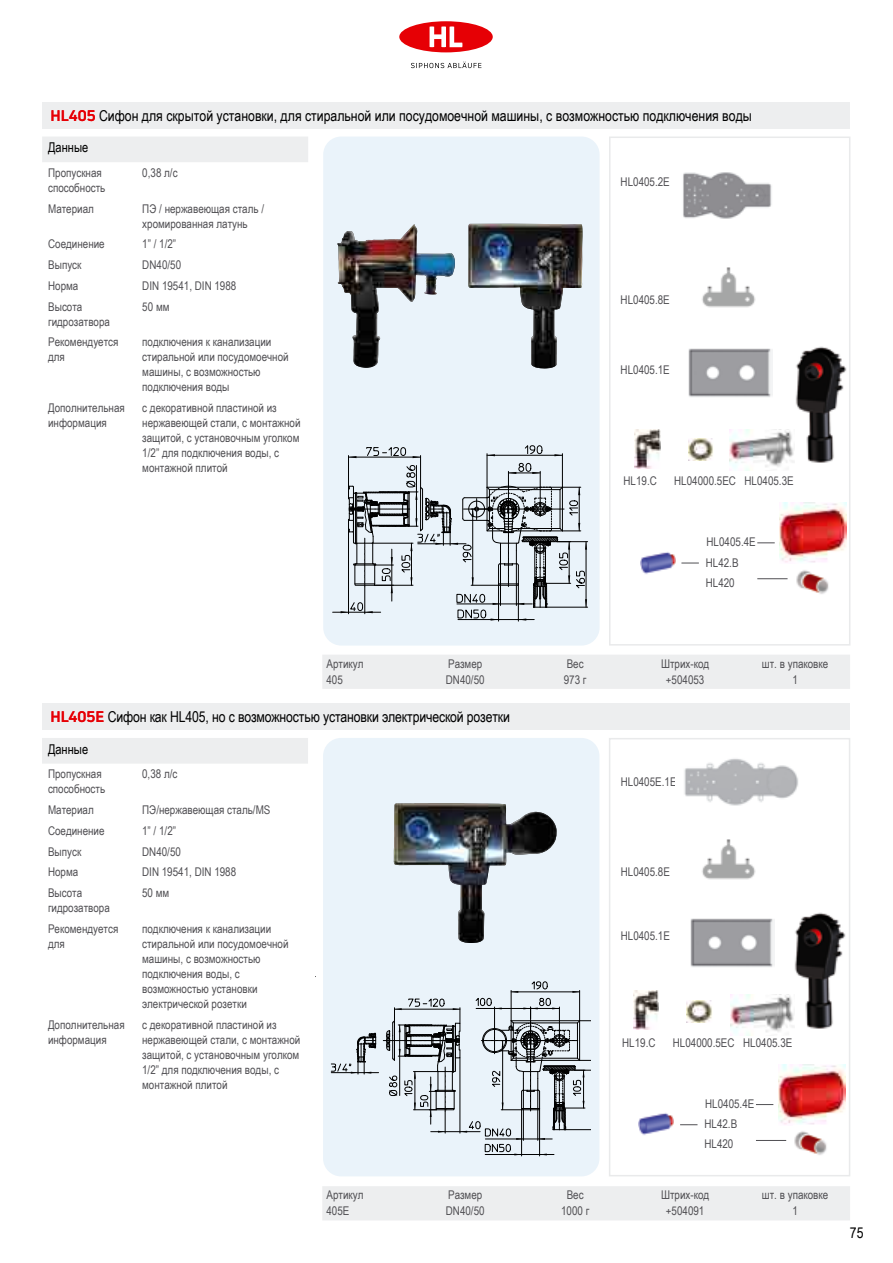
<style>
.page{position:relative;width:893px;height:1263px;background:#fff}
.page>*{position:absolute;margin:0;border:0;box-sizing:border-box;transform-origin:0 0}
.t1{font:15px "Arial Narrow";color:#000}
.t2{font:13.5px "Arial Narrow";color:#000}
.t3{font:12px/15px "Arial Narrow";color:#504f53}
.s1{font-family:"Uni Neue";font-weight:700;color:#e60005}
</style>
<div class="page">
<svg style="left:411px;top:62px;width:70px;height:6px"></svg>
<div style="left:399px;top:21px;width:94px;height:31px;background:#e60005;border-radius:50%"></div>
<svg style="left:430px;top:26px;width:33px;height:21px"></svg>
<div style="left:609px;top:137px;width:241px;height:509px;border:2px solid #e9eaeb"></div>
<div style="left:323px;top:137px;width:277px;height:509px;background:#eaf3fa;border-radius:18px"></div>
<img style="left:795px;top:346px;width:52px;height:117px">
<img style="left:780px;top:502px;width:67px;height:61px">
<img style="left:688px;top:439px;width:25px;height:22px">
<img style="left:635px;top:429px;width:25px;height:39px">
<img style="left:640px;top:552px;width:35px;height:22px">
<svg style="left:757px;top:542px;width:18px;height:1px"></svg>
<svg style="left:681px;top:563px;width:18px;height:1px"></svg>
<svg style="left:349px;top:224px;width:106px;height:144px"></svg>
<img style="left:337px;top:228px;width:74px;height:65px">
<svg style="left:539px;top:224px;width:43px;height:145px"></svg>
<img style="left:468px;top:224px;width:93px;height:144px">
<img style="left:702px;top:267px;width:54px;height:40px">
<hr style="left:757px;top:578px;width:31px;height:1px;background:#504f53">
<img style="left:796px;top:570px;width:33px;height:24px">
<div style="left:609px;top:738px;width:241px;height:438px;border:2px solid #e9eaeb"></div>
<div style="left:323px;top:738px;width:276px;height:438px;background:#eaf3fa;border-radius:18px"></div>
<img style="left:794px;top:912px;width:52px;height:117px">
<img style="left:690px;top:918px;width:84px;height:49px">
<img style="left:778px;top:1064px;width:67px;height:61px">
<img style="left:687px;top:1000px;width:25px;height:23px">
<img style="left:634px;top:991px;width:25px;height:39px">
<img style="left:639px;top:1113px;width:35px;height:22px">
<svg style="left:756px;top:1104px;width:17px;height:1px"></svg>
<svg style="left:680px;top:1124px;width:17px;height:1px"></svg>
<hr style="left:756px;top:1140px;width:30px;height:1px;background:#504f53">
<img style="left:794px;top:1131px;width:33px;height:24px">
<img style="left:394px;top:803px;width:162px;height:140px">
<img style="left:684px;top:758px;width:114px;height:48px">
<img style="left:688px;top:348px;width:84px;height:49px">
<img style="left:730px;top:429px;width:64px;height:41px">
<img style="left:730px;top:994px;width:65px;height:41px">
<img style="left:683px;top:172px;width:89px;height:47px">
<hr style="left:545px;top:607px;width:43px;height:1px;background:#000">
<hr style="left:557px;top:541px;width:31px;height:1px;background:#000">
<hr style="left:333px;top:612px;width:32px;height:1px;background:#000">
<svg style="left:341px;top:445px;width:246px;height:176px"></svg>
<hr style="left:521px;top:1108px;width:1px;height:48px;background:#000">
<hr style="left:539px;top:1108px;width:1px;height:48px;background:#000">
<svg style="left:331px;top:981px;width:259px;height:174px"></svg>
<img style="left:702px;top:839px;width:54px;height:40px">
<div style="left:42px;top:102px;width:808px;height:26px;background:#edeeef"></div>
<div style="left:42px;top:137px;width:266px;height:25px;background:#edeeef"></div>
<div style="left:322px;top:655px;width:528px;height:34px;background:#edeeef"></div>
<div style="left:42px;top:703px;width:808px;height:27px;background:#edeeef"></div>
<div style="left:42px;top:738px;width:266px;height:26px;background:#edeeef"></div>
<div style="left:322px;top:1186px;width:528px;height:34px;background:#edeeef"></div>
<p class="t1" style="left:51px;top:104px;width:703px"><span class="s1">HL405</span> Сифон для скрытой установки, для стиральной или посудомоечной машины, с возможностью подключения воды</p>
<p class="t2" style="left:48px;top:138px;width:42px">Данные</p>
<p class="t3" style="left:48px;top:165px;width:59px">Пропускная способность</p>
<p class="t3" style="left:142px;top:165px;width:37px">0,38 л/с</p>
<p class="t3" style="left:48px;top:200px;width:47px">Материал</p>
<p class="t3" style="left:142px;top:200px;width:123px">ПЭ / нержавеющая сталь / хромированная латунь</p>
<p class="t3" style="left:48px;top:236px;width:58px">Соединение</p>
<p class="t3" style="left:142px;top:236px;width:35px">1” / 1/2”</p>
<p class="t3" style="left:48px;top:257px;width:35px">Выпуск</p>
<p class="t3" style="left:142px;top:257px;width:40px">DN40/50</p>
<p class="t3" style="left:48px;top:278px;width:32px">Норма</p>
<p class="t3" style="left:142px;top:278px;width:96px">DIN 19541, DIN 1988</p>
<p class="t3" style="left:48px;top:298px;width:63px">Высота гидрозатвора</p>
<p class="t3" style="left:142px;top:298px;width:29px">50 мм</p>
<p class="t3" style="left:48px;top:334px;width:72px">Рекомендуется для</p>
<p class="t3" style="left:142px;top:334px;width:148px">подключения к канализации стиральной или посудомоечной машины, с возможностью подключения воды</p>
<p class="t3" style="left:48px;top:400px;width:78px">Дополнительная информация</p>
<p class="t3" style="left:142px;top:400px;width:160px">c декоративной пластиной из нержавеющей стали, с монтажной защитой, с установочным уголком<br>1/2” для подключения воды, с монтажной плитой</p>
<p class="t3" style="left:621px;top:174px;width:51px">HL0405.2E</p>
<p class="t3" style="left:621px;top:292px;width:51px">HL0405.8E</p>
<p class="t3" style="left:621px;top:362px;width:51px">HL0405.1E</p>
<p class="t3" style="left:623px;top:473px;width:35px">HL19.C</p>
<p class="t3" style="left:674px;top:473px;width:63px">HL04000.5EC</p>
<p class="t3" style="left:744px;top:473px;width:51px">HL0405.3E</p>
<p class="t3" style="left:706px;top:531px;width:51px;line-height:20.5px">HL0405.4E<br>HL42.B</p>
<p class="t3" style="left:706px;top:574px;width:30px">HL420</p>
<p class="t3" style="left:327px;top:655px;width:38px">Артикул</p>
<p class="t3" style="left:448px;top:655px;width:36px">Размер</p>
<p class="t3" style="left:567px;top:655px;width:18px">Вес</p>
<p class="t3" style="left:661px;top:655px;width:50px">Штрих-код</p>
<p class="t3" style="left:762px;top:655px;width:68px">шт. в упаковке</p>
<p class="t3" style="left:327px;top:671px;width:18px">405</p>
<p class="t3" style="left:446px;top:671px;width:40px">DN40/50</p>
<p class="t3" style="left:564px;top:671px;width:24px">973 г</p>
<p class="t3" style="left:666px;top:671px;width:40px">+504053</p>
<p class="t3" style="left:792px;top:671px;width:7px">1</p>
<p class="t1" style="left:51px;top:706px;width:461px"><span class="s1">HL405E</span> Сифон как HL405, но с возможностью установки электрической розетки</p>
<p class="t2" style="left:48px;top:739px;width:42px">Данные</p>
<p class="t3" style="left:48px;top:766px;width:59px">Пропускная способность</p>
<p class="t3" style="left:142px;top:766px;width:37px">0,38 л/с</p>
<p class="t3" style="left:48px;top:802px;width:47px">Материал</p>
<p class="t3" style="left:142px;top:802px;width:130px">ПЭ/нержавеющая сталь/MS</p>
<p class="t3" style="left:48px;top:823px;width:58px">Соединение</p>
<p class="t3" style="left:142px;top:823px;width:35px">1” / 1/2”</p>
<p class="t3" style="left:48px;top:843px;width:35px">Выпуск</p>
<p class="t3" style="left:142px;top:843px;width:40px">DN40/50</p>
<p class="t3" style="left:48px;top:864px;width:32px">Норма</p>
<p class="t3" style="left:142px;top:864px;width:96px">DIN 19541, DIN 1988</p>
<p class="t3" style="left:48px;top:885px;width:63px">Высота гидрозатвора</p>
<p class="t3" style="left:142px;top:885px;width:29px">50 мм</p>
<p class="t3" style="left:48px;top:921px;width:72px">Рекомендуется для</p>
<p class="t3" style="left:142px;top:921px;width:148px">подключения к канализации стиральной или посудомоечной машины, с возможностью подключения воды, с возможностью установки электрической розетки</p>
<p class="t3" style="left:48px;top:1016px;width:78px">Дополнительная информация</p>
<p class="t3" style="left:142px;top:1016px;width:160px">c декоративной пластиной из нержавеющей стали, с монтажной защитой, с установочным уголком<br>1/2” для подключения воды, с монтажной плитой</p>
<p class="t3" style="left:621px;top:774px;width:57px">HL0405E.1E</p>
<p class="t3" style="left:621px;top:864px;width:51px">HL0405.8E</p>
<p class="t3" style="left:621px;top:928px;width:51px">HL0405.1E</p>
<p class="t3" style="left:622px;top:1034px;width:35px">HL19.C</p>
<p class="t3" style="left:673px;top:1034px;width:63px">HL04000.5EC</p>
<p class="t3" style="left:743px;top:1034px;width:51px">HL0405.3E</p>
<p class="t3" style="left:704px;top:1093px;width:51px;line-height:20.5px">HL0405.4E<br>HL42.B</p>
<p class="t3" style="left:704px;top:1136px;width:30px">HL420</p>
<p class="t3" style="left:327px;top:1187px;width:38px">Артикул</p>
<p class="t3" style="left:448px;top:1187px;width:36px">Размер</p>
<p class="t3" style="left:567px;top:1187px;width:18px">Вес</p>
<p class="t3" style="left:661px;top:1187px;width:50px">Штрих-код</p>
<p class="t3" style="left:762px;top:1187px;width:68px">шт. в упаковке</p>
<p class="t3" style="left:327px;top:1203px;width:24px">405E</p>
<p class="t3" style="left:446px;top:1203px;width:40px">DN40/50</p>
<p class="t3" style="left:561px;top:1203px;width:30px">1000 г</p>
<p class="t3" style="left:666px;top:1203px;width:40px">+504091</p>
<p class="t3" style="left:792px;top:1203px;width:7px">1</p>
<p class="t1" style="left:850px;top:1222px;width:15px">75</p>
</div>
